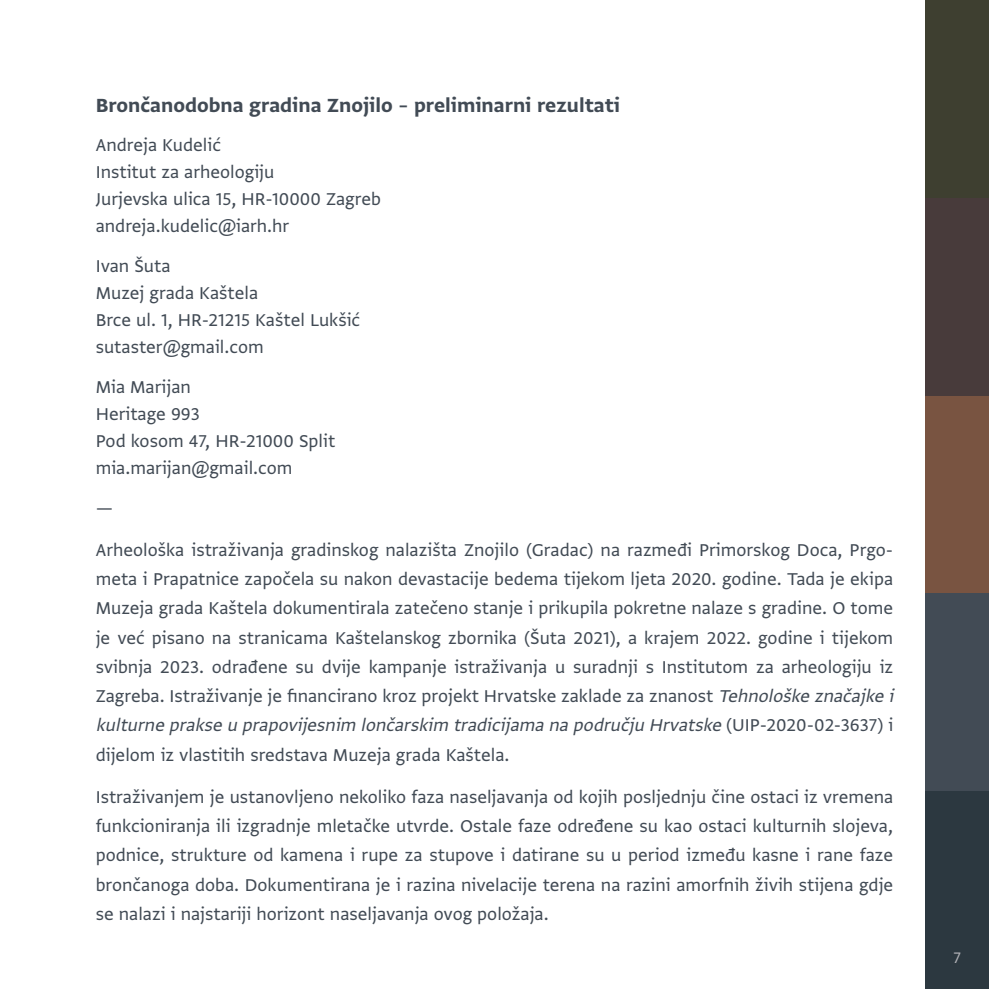
<style>
.page{position:relative;width:989px;height:989px;background:#fff}
.page>*{position:absolute;margin:0;border:0;box-sizing:border-box;transform-origin:0 0}
.t1{font:22.5px "Greta Sans Std Bld";color:#424b55}
.t2{font:20.25px/29.2px "Greta Sans Std";color:#424b55}
.t3{font:18px "Greta Sans Std";color:#b3b3b8}
.s1{font-style:italic}
</style>
<div class="page">
<div style="left:925px;top:198px;width:64px;height:197px;background:#483b3b"></div>
<div style="left:925px;top:395px;width:64px;height:198px;background:#795441"></div>
<div style="left:925px;top:593px;width:64px;height:198px;background:#424b55"></div>
<div style="left:925px;top:791px;width:64px;height:198px;background:#2c3840"></div>
<div style="left:925px;top:0;width:64px;height:198px;background:#3e3f30"></div>
<p class="t1" style="left:96px;top:92px;width:526px">Brončanodobna gradina Znojilo – preliminarni rezultati</p>
<p class="t2" style="left:96px;top:131px;width:287px;line-height:27px">Andreja Kudelić<br>Institut za arheologiju<br>Jurjevska ulica 15, HR-10000 Zagreb andreja.kudelic@iarh.hr</p>
<p class="t2" style="left:96px;top:252px;width:266px;line-height:27px">Ivan Šuta<br>Muzej grada Kaštela<br>Brce ul. 1, HR-21215 Kaštel Lukšić sutaster@gmail.com</p>
<p class="t2" style="left:96px;top:373px;width:241px;line-height:27px">Mia Marijan<br>Heritage 993<br>Pod kosom 47, HR-21000 Split mia.marijan@gmail.com</p>
<p class="t2" style="left:96px;top:486px;width:799px;line-height:42.1px">—<br>Arheološka istraživanja gradinskog nalazišta Znojilo (Gradac) na razmeđi Primorskog Doca, Prgo-</p>
<p class="t2" style="left:96px;top:564px;width:803px">meta i Prapatnice započela su nakon devastacije bedema tijekom ljeta 2020. godine. Tada je ekipa Muzeja grada Kaštela dokumentirala zatečeno stanje i prikupila pokretne nalaze s gradine. O tome je već pisano na stranicama Kaštelanskog zbornika (Šuta 2021), a krajem 2022. godine i tijekom svibnja 2023. odrađene su dvije kampanje istraživanja u suradnji s Institutom za arheologiju iz Zagreba. Istraživanje je financirano kroz projekt Hrvatske zaklade za znanost <span class="s1">Tehnološke značajke i kulturne prakse u prapovijesnim lončarskim tradicijama na području Hrvatske</span> ( U I P - 2 0 2 0 - 0 2 - 3 6 3 7 ) i dijelom iz vlastitih sredstava Muzeja grada Kaštela.</p>
<p class="t2" style="left:96px;top:781px;width:799px;text-align:justify">Istraživanjem je ustanovljeno nekoliko faza naseljavanja od kojih posljednju čine ostaci iz vremena funkcioniranja ili izgradnje mletačke utvrde. Ostale faze određene su kao ostaci kulturnih slojeva, podnice, strukture od kamena i rupe za stupove i datirane su u period između kasne i rane faze brončanoga doba. Dokumentirana je i razina nivelacije terena na razini amorfnih živih stijena gdje se nalazi i najstariji horizont naseljavanja ovog položaja.</p>
<p class="t3" style="left:953px;top:947px;width:9px">7</p>
</div>
